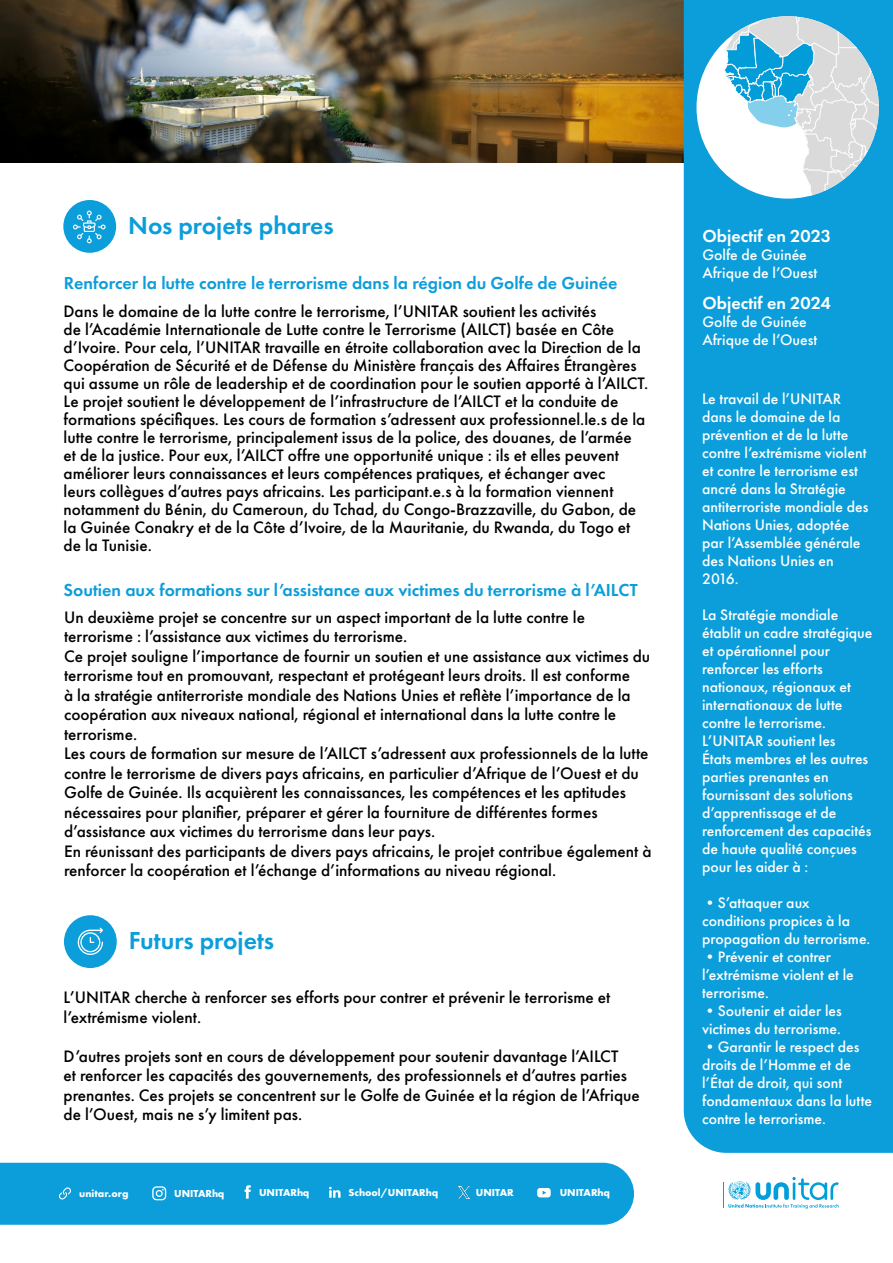
<style>
.page{position:relative;width:893px;height:1263px;background:#fff}
.page>*{position:absolute;margin:0;border:0;box-sizing:border-box;transform-origin:0 0}
.t1{font:600 25.5px "Futura PT";color:#0c9eda}
.t2{font:600 18px "Futura PT";color:#0c9eda}
.t3{font:600 18px "Futura PT";color:#fff}
.t4{font:500 17.25px/19.5px "Futura PT";color:#000101}
.t5{font:500 15.75px/18px "Futura PT";color:#fff}
.t6{font:700 10.5px "Futura PT";color:#fff}
</style>
<div class="page">
<img style="left:0;top:0;width:684px;height:162px">
<div style="left:63px;top:200px;width:53px;height:53px;background:#0c9eda;border-radius:50%"></div>
<div style="left:64px;top:915px;width:53px;height:53px;background:#0c9eda;border-radius:50%"></div>
<svg style="left:73px;top:211px;width:33px;height:32px"></svg>
<svg style="left:77px;top:927px;width:26px;height:28px"></svg>
<div style="left:684px;top:0;width:209px;height:1153px;background:#0c9eda"></div>
<div style="left:0;top:1163px;width:634px;height:62px;background:#0c9eda"></div>
<svg style="left:723px;top:1177px;width:116px;height:32px"></svg>
<div style="left:696px;top:16px;width:183px;height:183px;background:#fff;border-radius:50%"></div>
<svg style="left:723px;top:16px;width:156px;height:183px"></svg>
<h1 class="t1" style="left:128px;top:209px;width:207px">Nos projets phares</h1>
<p class="t2" style="left:64px;top:272px;width:555px">Renforcer la lutte contre le terrorisme dans la région du Golfe de Guinée</p>
<p class="t4" style="left:64px;top:302px;width:586px;line-height:18px">Dans le domaine de la lutte contre le terrorisme, l’UNITAR soutient les activités<br>de l’Académie Internationale de Lutte contre le Terrorisme (AILCT) basée en Côte d’Ivoire. Pour cela, l’UNITAR travaille en étroite collaboration avec la Direction de la Coopération de Sécurité et de Défense du Ministère français des Affaires Étrangères qui assume un rôle de leadership et de coordination pour le soutien apporté à l’AILCT.<br>Le projet soutient le développement de l’infrastructure de l’AILCT et la conduite de formations spécifiques. Les cours de formation s’adressent aux professionnel.le.s de la lutte contre le terrorisme, principalement issus de la police, des douanes, de l’armée et de la justice. Pour eux, l’AILCT offre une opportunité unique : ils et elles peuvent améliorer leurs connaissances et leurs compétences pratiques, et échanger avec<br>leurs collègues d’autres pays africains. Les participant.e.s à la formation viennent notamment du Bénin, du Cameroun, du Tchad, du Congo-Brazzaville, du Gabon, de la Guinée Conakry et de la Côte d’Ivoire, de la Mauritanie, du Rwanda, du Togo et de la Tunisie.</p>
<p class="t2" style="left:64px;top:578px;width:576px">Soutien aux formations sur l’assistance aux victimes du terrorisme à l’AILCT</p>
<p class="t4" style="left:64px;top:607px;width:589px">Un deuxième projet se concentre sur un aspect important de la lutte contre le terrorisme : l’assistance aux victimes du terrorisme.<br>Ce projet souligne l’importance de fournir un soutien et une assistance aux victimes du terrorisme tout en promouvant, respectant et protégeant leurs droits. Il est conforme<br>à la stratégie antiterroriste mondiale des Nations Unies et reflète l’importance de la coopération aux niveaux national, régional et international dans la lutte contre le terrorisme.<br>Les cours de formation sur mesure de l’AILCT s’adressent aux professionnels de la lutte contre le terrorisme de divers pays africains, en particulier d’Afrique de l’Ouest et du Golfe de Guinée. Ils acquièrent les connaissances, les compétences et les aptitudes nécessaires pour planifier, préparer et gérer la fourniture de différentes formes d’assistance aux victimes du terrorisme dans leur pays.<br>En réunissant des participants de divers pays africains, le projet contribue également à renforcer la coopération et l’échange d’informations au niveau régional.</p>
<h1 class="t1" style="left:129px;top:925px;width:147px">Futurs projets</h1>
<p class="t4" style="left:64px;top:988px;width:548px">L’UNITAR cherche à renforcer ses efforts pour contrer et prévenir le terrorisme et l’extrémisme violent.</p>
<p class="t4" style="left:64px;top:1046px;width:578px">D’autres projets sont en cours de développement pour soutenir davantage l’AILCT<br>et renforcer les capacités des gouvernements, des professionnels et d’autres parties prenantes. Ces projets se concentrent sur le Golfe de Guinée et la région de l’Afrique de l’Ouest, mais ne s’y limitent pas.</p>
<p class="t6" style="left:79px;top:1186px;width:51px">unitar.org</p>
<p class="t6" style="left:174px;top:1186px;width:52px">UNITARhq</p>
<p class="t6" style="left:259px;top:1186px;width:52px">UNITARhq</p>
<p class="t6" style="left:349px;top:1186px;width:91px">School/UNITARhq</p>
<p class="t6" style="left:476px;top:1186px;width:39px">UNITAR</p>
<p class="t6" style="left:560px;top:1186px;width:52px">UNITARhq</p>
<p class="t3" style="left:702px;top:224px;width:130px">Objectif en 2023</p>
<p class="t5" style="left:702px;top:245px;width:116px">Golfe de Guinée<br>Afrique de l’Ouest</p>
<p class="t3" style="left:702px;top:292px;width:130px">Objectif en 2024</p>
<p class="t5" style="left:702px;top:313px;width:116px">Golfe de Guinée<br>Afrique de l’Ouest</p>
<p class="t5" style="left:702px;top:389px;width:168px">Le travail de l’UNITAR dans le domaine de la prévention et de la lutte contre l’extrémisme violent et contre le terrorisme est ancré dans la Stratégie antiterroriste mondiale des<br>Nations Unies, adoptée par l’Assemblée générale des Nations Unies en<br>2016.</p>
<p class="t5" style="left:702px;top:605px;width:172px">La Stratégie mondiale établit un cadre stratégique et opérationnel pour renforcer les efforts nationaux, régionaux et internationaux de lutte contre le terrorisme.<br>L’UNITAR soutient les<br>États membres et les autres parties prenantes en fournissant des solutions d’apprentissage et de renforcement des capacités de haute qualité conçues pour les aider à :</p>
<p class="t5" style="left:702px;top:893px;width:170px">•S’attaquer aux conditions propices à la propagation du terrorisme.</p>
<p class="t5" style="left:702px;top:947px;width:153px">•Prévenir et contrer l’extrémisme violent et le terrorisme.</p>
<p class="t5" style="left:702px;top:1001px;width:141px">•Soutenir et aider les victimes du terrorisme.</p>
<p class="t5" style="left:702px;top:1037px;width:171px">•Garantir le respect des droits de l’Homme et de l’État de droit, qui sont fondamentaux dans la lutte contre le terrorisme.</p>
</div>
